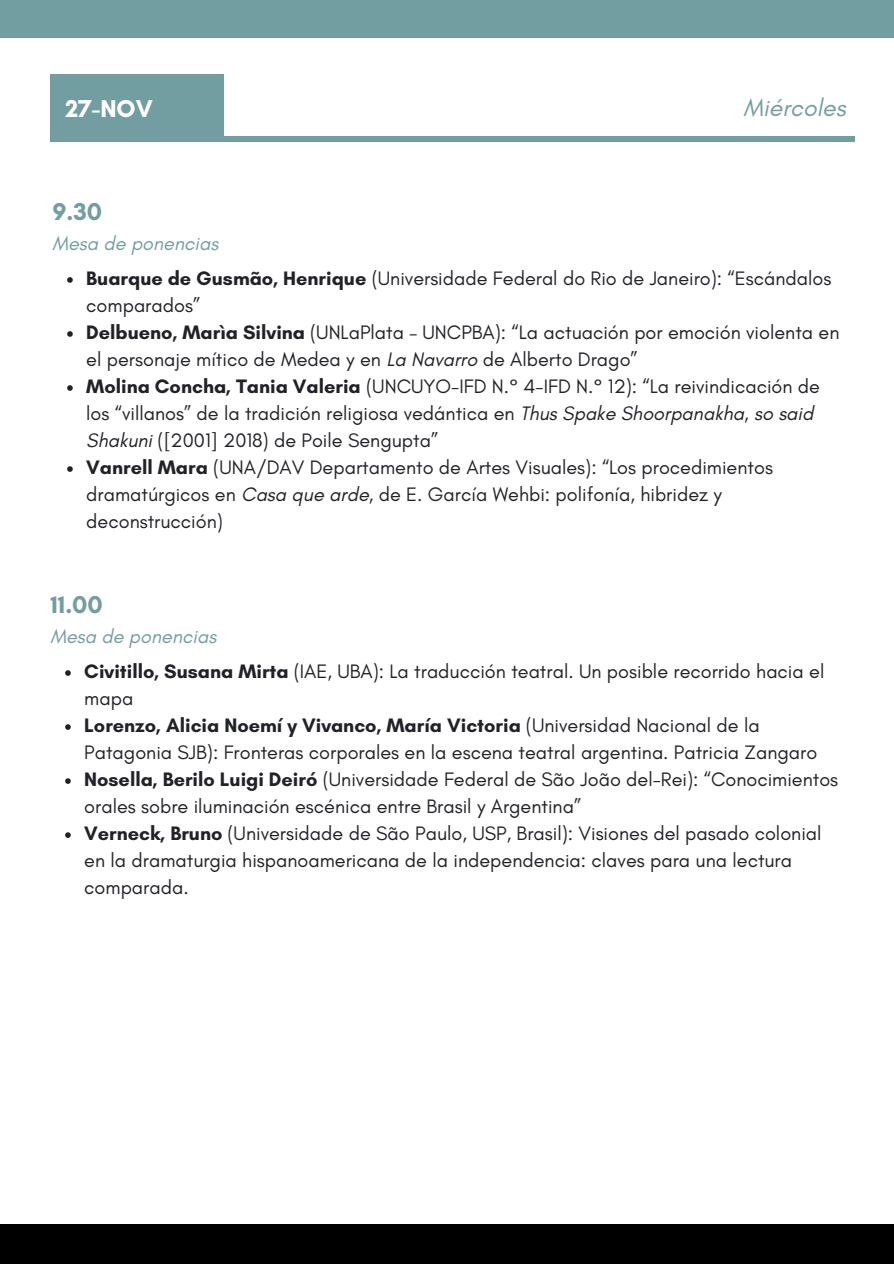
<style>
.page{position:relative;width:894px;height:1264px;background:#fff}
.page>*{position:absolute;margin:0;border:0;box-sizing:border-box;transform-origin:0 0}
.t1{font:italic 24.75px "Glacial Indifference";color:#729ea1}
.t2{font:700 24.75px "Glacial Indifference";color:#729ea1}
.t3{font:700 24.75px "Glacial Indifference";color:#fff}
.t4{font:19.8px/27px "Glacial Indifference";color:#212227}
.t5{font:italic 19.8px "Glacial Indifference";color:#729ea1}
.s1{font-weight:700}
.s2{font-style:italic}
</style>
<div class="page">
<div style="left:56px;top:136px;width:798px;height:5px;background:#729ea1"></div>
<div style="left:50px;top:75px;width:174px;height:67px;background:#729ea1"></div>
<div style="left:0;top:1224px;width:893px;height:39px;background:#000"></div>
<div style="left:0;top:0;width:893px;height:38px;background:#729ea1"></div>
<svg style="left:67px;top:277px;width:6px;height:6px"></svg>
<svg style="left:67px;top:331px;width:6px;height:6px"></svg>
<svg style="left:67px;top:385px;width:6px;height:6px"></svg>
<svg style="left:67px;top:466px;width:6px;height:6px"></svg>
<svg style="left:65px;top:670px;width:6px;height:6px"></svg>
<svg style="left:65px;top:724px;width:6px;height:6px"></svg>
<svg style="left:65px;top:778px;width:6px;height:6px"></svg>
<svg style="left:65px;top:832px;width:6px;height:6px"></svg>
<h1 class="t3" style="left:65px;top:93px;width:89px">27-NOV</h1>
<h2 class="t1" style="left:743px;top:92px;width:103px">Miércoles</h2>
<h1 class="t2" style="left:52px;top:196px;width:51px">9.30</h1>
<p class="t5" style="left:52px;top:231px;width:167px">Mesa de ponencias</p>
<p class="t4" style="left:86px;top:264px;width:746px"><span class="s1">Buarque de Gusmão, Henrique</span> (Universidade Federal do Rio de Janeiro): “Escándalos comparados”</p>
<p class="t4" style="left:86px;top:318px;width:754px"><span class="s1">Delbueno, Marìa Silvina</span> (UNLaPlata – UNCPBA): “La actuación por emoción violenta en el personaje mítico de Medea y en <span class="s2">La Navarro</span> de Alberto Drago”</p>
<p class="t4" style="left:86px;top:372px;width:735px"><span class="s1">Molina Concha, Tania Valeria</span> (UNCUYO-IFD N.° 4-IFD N.° 12): “La reivindicación de los “villanos” de la tradición religiosa vedántica en <span class="s2">Thus Spake Shoorpanakha, so said<br>Shakuni</span> ([2001] 2018) de Poile Sengupta”</p>
<p class="t4" style="left:86px;top:453px;width:688px"><span class="s1">Vanrell Mara</span> (UNA/DAV Departamento de Artes Visuales): “Los procedimientos dramatúrgicos en <span class="s2">Casa que arde</span>, de E. García Wehbi: polifonía, hibridez y deconstrucción)</p>
<h1 class="t2" style="left:50px;top:589px;width:54px">11.00</h1>
<p class="t5" style="left:50px;top:624px;width:167px">Mesa de ponencias</p>
<p class="t4" style="left:84px;top:657px;width:741px"><span class="s1">Civitillo, Susana Mirta</span> (IAE, UBA): La traducción teatral. Un posible recorrido hacia el mapa</p>
<p class="t4" style="left:84px;top:711px;width:734px"><span class="s1">Lorenzo, Alicia Noemí y Vivanco, María Victoria</span> (Universidad Nacional de la<br>Patagonia SJB): Fronteras corporales en la escena teatral argentina. Patricia Zangaro</p>
<p class="t4" style="left:84px;top:765px;width:755px"><span class="s1">Nosella, Berilo Luigi Deiró</span> (Universidade Federal de São João del-Rei): “Conocimientos orales sobre iluminación escénica entre Brasil y Argentina”</p>
<p class="t4" style="left:84px;top:819px;width:738px"><span class="s1">Verneck, Bruno</span> (Universidade de São Paulo, USP, Brasil): Visiones del pasado colonial en la dramaturgia hispanoamericana de la independencia: claves para una lectura comparada.</p>
</div>
